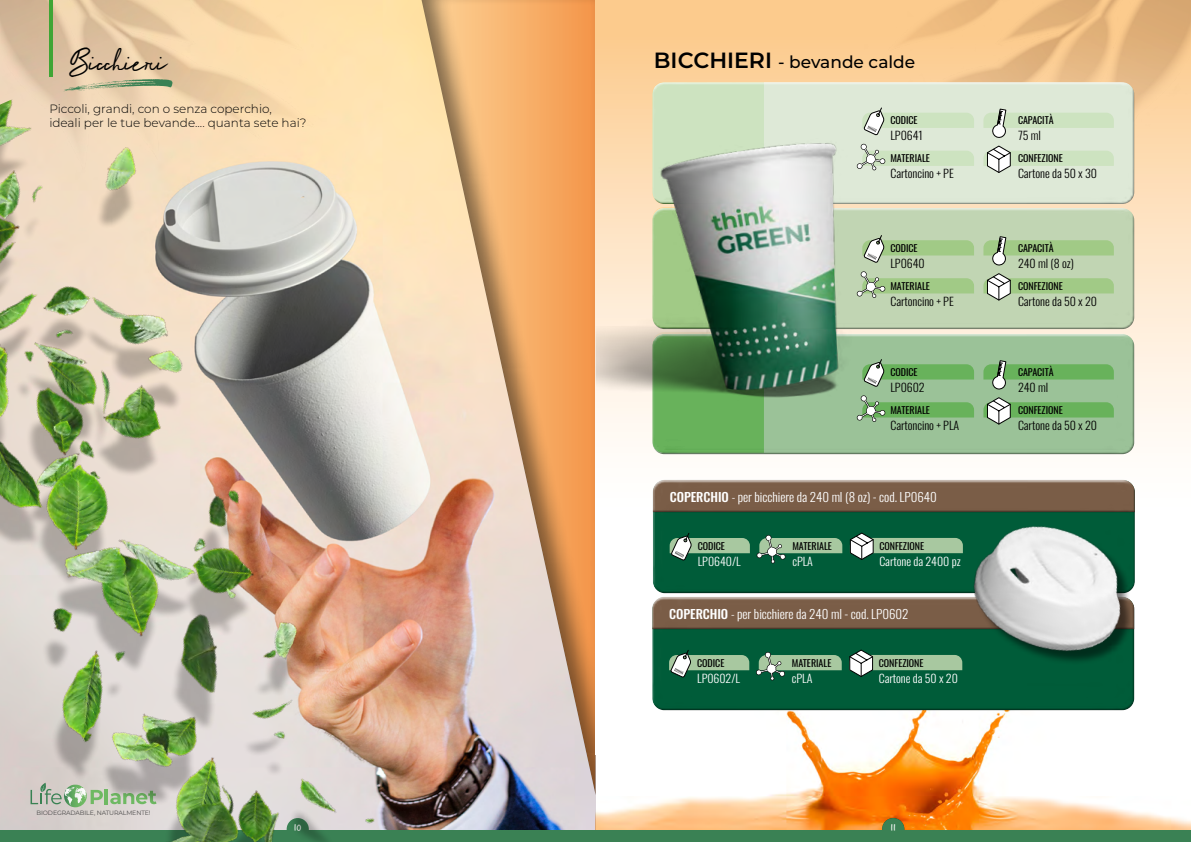
<style>
.page{position:relative;width:1191px;height:842px;background:#fff}
.page>*{position:absolute;margin:0;border:0;box-sizing:border-box;transform-origin:0 0}
.t1{font:30px "alfadelta";color:#000}
.t2{font:500 17px "Montserrat";color:#000}
.t3{font:300 12.4px "Oswald";letter-spacing:-.005em;color:#fff;scale:1.05 1}
.t4{font:300 12px/14.4px "Montserrat";color:#000}
.t5{font:300 11.4px "Oswald";letter-spacing:-.005em;color:#000;scale:1.05 1}
.t6{font:300 11.4px "Oswald";letter-spacing:-.005em;color:#fff;scale:1.05 1}
.t7{font:700 11px "Kidprint MT Pro";color:#fff}
.t8{font:9.5px "Oswald";letter-spacing:-.005em;color:#000;scale:1.05 1}
.t9{font:6.2px "Montserrat";letter-spacing:-.015em;color:#4d4c4c}
.s1{font-weight:600;font-size:22px}
.s2{font-weight:500}
.s3{font-size:11.4px}
</style>
<div class="page">
<img style="left:327px;top:0;width:268px;height:830px">
<div style="left:411px;top:0;width:193px;height:795px;background:#000;opacity:.5"></div>
<img style="left:0;top:0;width:327px;height:60px">
<svg style="left:595px;top:0;width:596px;height:604px"></svg>
<img style="left:865px;top:0;width:326px;height:180px">
<img style="left:595px;top:604px;width:596px;height:226px">
<hr style="left:49px;top:0;width:3px;height:76px;background:#3fa535">
<div style="left:649px;top:79px;width:485px;height:120px;background:#fff;opacity:.75"></div>
<div style="left:651px;top:86px;width:486px;height:118px;background:#dee9d7"></div>
<svg style="left:862px;top:107px;width:112px;height:29px"></svg>
<svg style="left:983px;top:145px;width:130px;height:28px"></svg>
<svg style="left:863px;top:144px;width:111px;height:26px"></svg>
<svg style="left:983px;top:108px;width:130px;height:30px"></svg>
<div style="left:649px;top:205px;width:485px;height:119px;background:#fff;opacity:.75"></div>
<div style="left:651px;top:211px;width:486px;height:118px;background:#c1d5b3"></div>
<svg style="left:863px;top:235px;width:111px;height:28px"></svg>
<svg style="left:983px;top:273px;width:130px;height:28px"></svg>
<svg style="left:863px;top:271px;width:111px;height:27px"></svg>
<svg style="left:983px;top:236px;width:130px;height:30px"></svg>
<div style="left:649px;top:331px;width:485px;height:118px;background:#fff;opacity:.75"></div>
<div style="left:651px;top:337px;width:486px;height:117px;background:#9bc298"></div>
<svg style="left:863px;top:359px;width:111px;height:28px"></svg>
<svg style="left:983px;top:397px;width:130px;height:28px"></svg>
<svg style="left:863px;top:395px;width:111px;height:27px"></svg>
<svg style="left:652px;top:82px;width:112px;height:371px;background:#b3d5a5"></svg>
<svg style="left:983px;top:360px;width:130px;height:30px"></svg>
<img style="left:595px;top:134px;width:268px;height:300px">
<div style="left:652px;top:483px;width:486px;height:111px;background:#005c39"></div>
<svg style="left:669px;top:533px;width:81px;height:28px"></svg>
<svg style="left:849px;top:532px;width:86px;height:28px"></svg>
<svg style="left:756px;top:535px;width:86px;height:28px"></svg>
<div style="left:649px;top:477px;width:486px;height:36px;background:#fff;opacity:.75"></div>
<div style="left:650px;top:483px;width:488px;height:30px;background:#000;opacity:.5"></div>
<div style="left:651px;top:600px;width:486px;height:111px;background:#005c39"></div>
<svg style="left:669px;top:650px;width:80px;height:28px"></svg>
<svg style="left:849px;top:649px;width:86px;height:28px"></svg>
<svg style="left:756px;top:652px;width:85px;height:28px"></svg>
<div style="left:649px;top:594px;width:485px;height:36px;background:#fff;opacity:.75"></div>
<div style="left:650px;top:600px;width:487px;height:30px;background:#000;opacity:.5"></div>
<img style="left:935px;top:485px;width:244px;height:197px">
<div style="left:0;top:830px;width:1191px;height:12px;background:#3a8154"></div>
<div style="left:882px;top:818px;width:22px;height:22px;background:#3a8154;border-radius:50%"></div>
<img style="left:0;top:60px;width:428px;height:782px">
<h1 class="t1" style="left:71px;top:42px;width:96px">Bicchieri</h1>
<p class="t4" style="left:49px;top:101px;width:259px">Piccoli, grandi, con o senza coperchio,<br>ideali per le tue bevande.... quanta sete hai?</p>
<p class="t9" style="left:36px;top:809px;width:116px">BIODEGRADABILE, NATURALMENTE!</p>
<h2 class="t2" style="left:654px;top:50px;width:263px"><span class="s1">BICCHIERI</span> - bevande calde</h2>
<p class="t8" style="left:890px;top:112px;width:27px">CODICE</p>
<p class="t5" style="left:890px;top:126px;width:32px">LP0641</p>
<p class="t8" style="left:890px;top:150px;width:39px">MATERIALE</p>
<p class="t5" style="left:890px;top:164px;width:62px">Cartoncino + PE</p>
<p class="t8" style="left:890px;top:240px;width:27px">CODICE</p>
<p class="t5" style="left:890px;top:253px;width:34px">LP0640</p>
<p class="t8" style="left:890px;top:278px;width:39px">MATERIALE</p>
<p class="t5" style="left:890px;top:291px;width:62px">Cartoncino + PE</p>
<p class="t8" style="left:890px;top:364px;width:27px">CODICE</p>
<p class="t5" style="left:890px;top:377px;width:34px">LP0602</p>
<p class="t8" style="left:890px;top:402px;width:39px">MATERIALE</p>
<p class="t5" style="left:890px;top:415px;width:67px">Cartoncino + PLA</p>
<h3 class="t3" style="left:670px;top:486px;width:256px"><span class="s2">COPERCHIO</span> <span class="s3">-</span> per bicchiere da 240 ml (8 oz) - cod. LP0640</h3>
<p class="t8" style="left:697px;top:537px;width:27px">CODICE</p>
<p class="t6" style="left:697px;top:551px;width:42px">LP0640/L</p>
<p class="t8" style="left:792px;top:537px;width:39px">MATERIALE</p>
<p class="t6" style="left:792px;top:551px;width:21px">cPLA</p>
<p class="t8" style="left:879px;top:537px;width:44px">CONFEZIONE</p>
<p class="t6" style="left:879px;top:551px;width:79px">Cartone da 2400 pz</p>
<h3 class="t3" style="left:669px;top:603px;width:229px"><span class="s2">COPERCHIO</span> <span class="s3">-</span> per bicchiere da 240 ml - cod. LP0602</h3>
<p class="t8" style="left:697px;top:654px;width:27px">CODICE</p>
<p class="t6" style="left:697px;top:668px;width:42px">LP0602/L</p>
<p class="t8" style="left:792px;top:654px;width:39px">MATERIALE</p>
<p class="t6" style="left:792px;top:668px;width:21px">cPLA</p>
<p class="t8" style="left:878px;top:654px;width:44px">CONFEZIONE</p>
<p class="t6" style="left:878px;top:668px;width:77px">Cartone da 50 x 20</p>
<p class="t7" style="left:294px;top:822px;width:9px">10</p>
<p class="t7" style="left:890px;top:822px;width:7px">11</p>
<p class="t8" style="left:1018px;top:112px;width:35px">CAPACITÀ</p>
<p class="t5" style="left:1018px;top:126px;width:23px">75 ml</p>
<p class="t8" style="left:1018px;top:150px;width:44px">CONFEZIONE</p>
<p class="t5" style="left:1018px;top:164px;width:77px">Cartone da 50 x 30</p>
<p class="t8" style="left:1018px;top:240px;width:35px">CAPACITÀ</p>
<p class="t5" style="left:1018px;top:253px;width:55px">240 ml (8 oz)</p>
<p class="t8" style="left:1018px;top:278px;width:44px">CONFEZIONE</p>
<p class="t5" style="left:1018px;top:291px;width:77px">Cartone da 50 x 20</p>
<p class="t8" style="left:1018px;top:364px;width:35px">CAPACITÀ</p>
<p class="t5" style="left:1018px;top:377px;width:30px">240 ml</p>
<p class="t8" style="left:1018px;top:402px;width:44px">CONFEZIONE</p>
<p class="t5" style="left:1018px;top:415px;width:77px">Cartone da 50 x 20</p>
</div>
